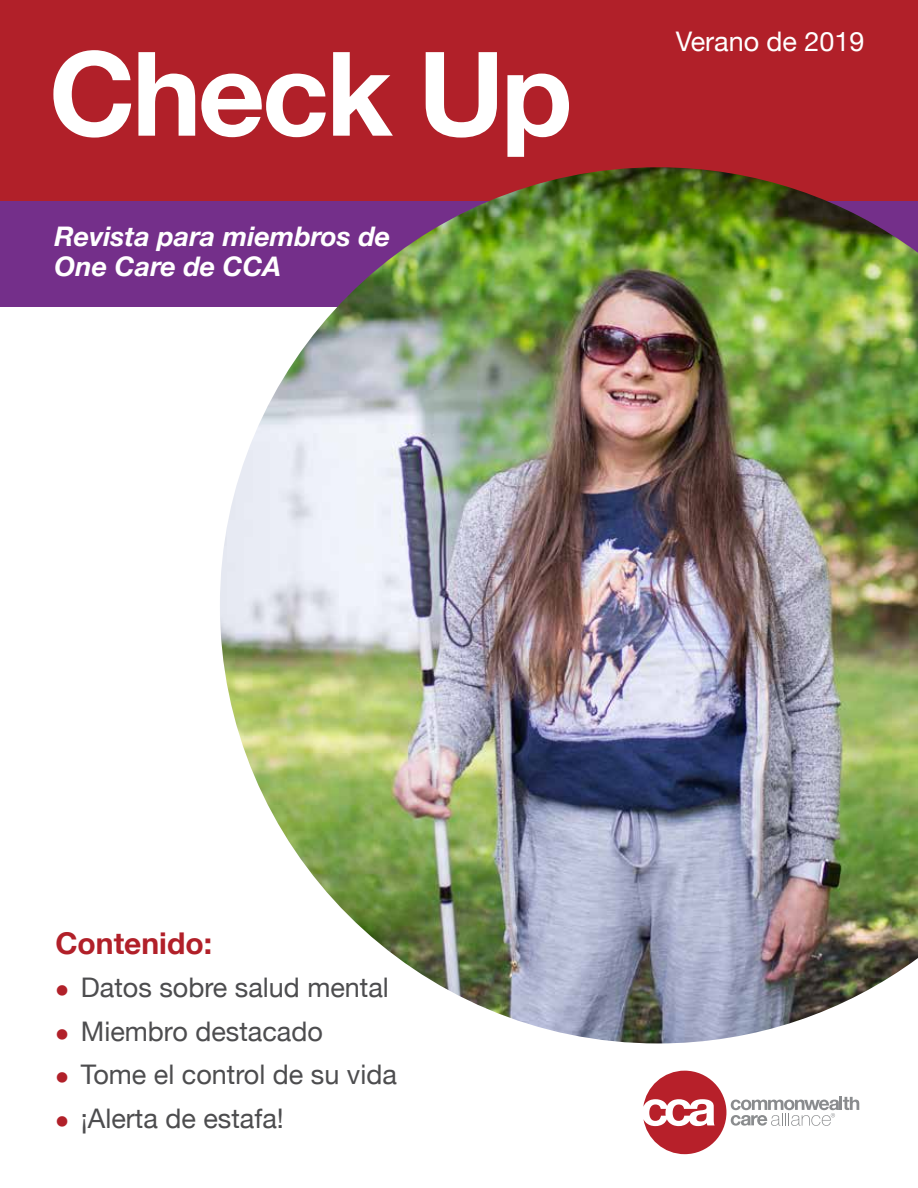
<style>
.page{position:relative;width:918px;height:1188px;background:#fff}
.page>*{position:absolute;margin:0;border:0;box-sizing:border-box;transform-origin:0 0}
.t1{font:700 117px "Helvetica Neue";letter-spacing:-.03em;color:#fff}
.t2{font:700 30px "Helvetica Neue";color:#b12029}
.t3{font:27px "Helvetica Neue";color:#4d4d4f}
.t4{font:italic 700 27px/30px "Helvetica Neue";color:#fff}
.t5{font:27px "Helvetica Neue";color:#fff}
.s1{color:#b12029}
</style>
<div class="page">
<div style="left:0;top:0;width:918px;height:248px;background:#b12029"></div>
<div style="left:0;top:201px;width:918px;height:106px;background:#742f8a"></div>
<img style="left:220px;top:167px;width:698px;height:876px">
<svg style="left:643px;top:1071px;width:216px;height:83px"></svg>
<p class="t1" style="left:49px;top:2px;width:525px">Check Up</p>
<p class="t4" style="left:54px;top:222px;width:338px">Revista para miembros de<br>One Care de CCA</p>
<p class="t5" style="left:676px;top:22px;width:190px">Verano de 2019</p>
<p class="t2" style="left:55px;top:919px;width:158px">Contenido:</p>
<p class="t3" style="left:55px;top:968px;width:335px"><span class="s1">●</span> Datos sobre salud mental</p>
<p class="t3" style="left:55px;top:1012px;width:269px"><span class="s1">●</span> Miembro destacado</p>
<p class="t3" style="left:55px;top:1055px;width:343px"><span class="s1">●</span> Tome el control de su vida</p>
<p class="t3" style="left:55px;top:1099px;width:230px"><span class="s1">●</span> ¡Alerta de estafa!</p>
</div>
